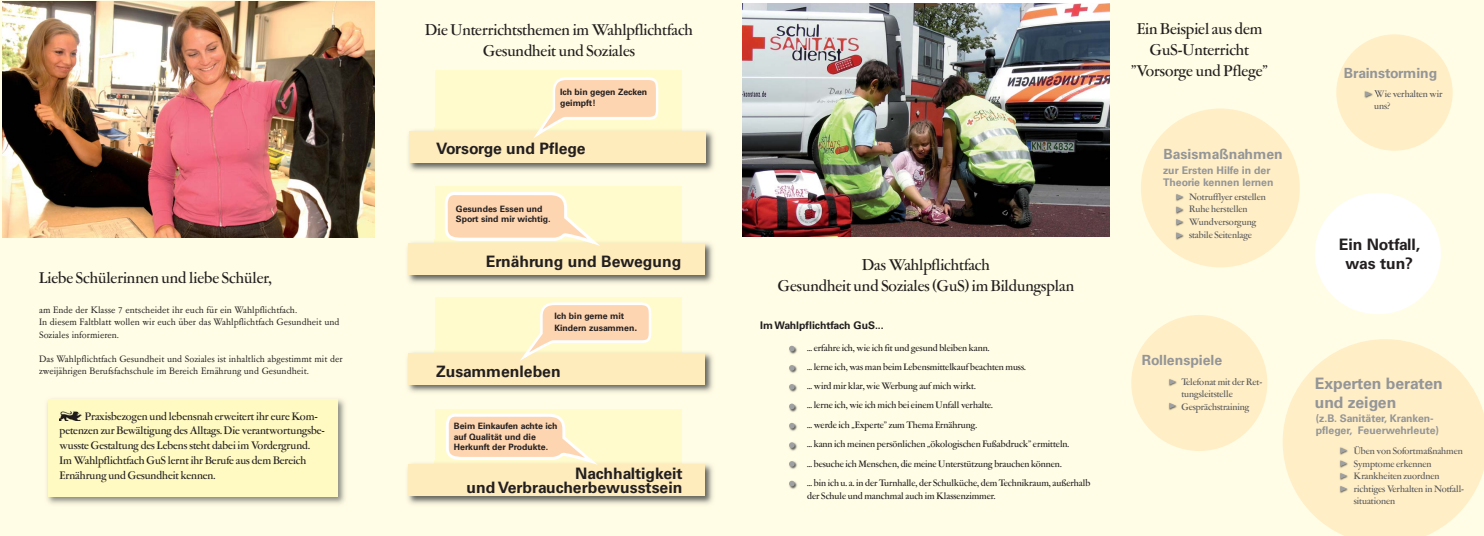
<style>
.page{position:relative;width:1484px;height:536px;background:#fff}
.page>*{position:absolute;margin:0;border:0;box-sizing:border-box;transform-origin:0 0}
.t1{font:500 17.5px/21px "Garamont Amst SH";color:#231f20;text-align:center}
.t2{font:700 15.75px/18.9px "Univers LTCE";color:#231f20;text-align:center}
.t3{font:700 15.75px/18.9px "Univers LTCE";color:#939598}
.t4{font:700 14px "Univers LTCE";color:#939598}
.t5{font:500 12.25px/14.9px "Garamont Amst SH";color:#231f20}
.t6{font:500 10.5px/19.3px "Garamont Amst SH";color:#231f20}
.t7{font:10.5px/12.6px "Garamont Amst SB Rom";color:#231f20}
.t8{font:500 10.5px/12.6px "Garamont Amst SH";color:#58595b}
.t9{font:700 10.5px/12.6px "Univers LTCE";color:#939598}
.t10{font:700 10.5px "Univers LTCE";color:#231f20}
.t11{font:700 8.75px/10.5px "Univers LTCE";color:#231f20}
.s1{font-size:10.5px}
</style>
<div class="page">
<div style="left:0;top:0;width:1483px;height:536px;background:#fffde5"></div>
<div style="left:1314px;top:193px;width:126px;height:121px;background:#fff;border-radius:50%"></div>
<div style="left:1131px;top:315px;width:136px;height:136px;background:#ffeec6;border-radius:50%"></div>
<div style="left:435px;top:70px;width:246px;height:81px;background:#fffbcc"></div>
<svg style="left:1282px;top:339px;width:201px;height:197px;fill:#ffeec6"></svg>
<div style="left:1336px;top:34px;width:116px;height:117px;background:#ffeec6;border-radius:50%"></div>
<div style="left:1140px;top:109px;width:159px;height:158px;background:#ffeec6;border-radius:50%"></div>
<img style="left:47px;top:399px;width:298px;height:105px">
<div style="left:48px;top:400px;width:289px;height:97px;background:#fffac2"></div>
<img style="left:3px;top:1px;width:372px;height:236px">
<img style="left:59px;top:411px;width:23px;height:9px">
<img style="left:789px;top:345px;width:8px;height:9px">
<svg style="left:789px;top:346px;width:5px;height:5px"></svg>
<img style="left:790px;top:365px;width:7px;height:8px">
<svg style="left:789px;top:365px;width:5px;height:6px"></svg>
<img style="left:790px;top:384px;width:7px;height:8px">
<svg style="left:789px;top:384px;width:5px;height:6px"></svg>
<img style="left:789px;top:404px;width:8px;height:8px">
<svg style="left:789px;top:403px;width:5px;height:6px"></svg>
<img style="left:789px;top:422px;width:8px;height:9px">
<svg style="left:789px;top:423px;width:5px;height:5px"></svg>
<img style="left:789px;top:442px;width:8px;height:9px">
<svg style="left:789px;top:442px;width:5px;height:6px"></svg>
<img style="left:790px;top:461px;width:7px;height:8px">
<svg style="left:789px;top:461px;width:5px;height:6px"></svg>
<img style="left:789px;top:480px;width:8px;height:9px">
<svg style="left:789px;top:481px;width:5px;height:5px"></svg>
<img style="left:742px;top:3px;width:367px;height:234px">
<img style="left:1175px;top:225px;width:9px;height:15px">
<svg style="left:1175px;top:194px;width:9px;height:31px"></svg>
<svg style="left:1176px;top:232px;width:6px;height:6px"></svg>
<img style="left:1337px;top:445px;width:14px;height:51px">
<svg style="left:1337px;top:447px;width:14px;height:45px"></svg>
<img style="left:1168px;top:380px;width:9px;height:6px">
<svg style="left:1169px;top:379px;width:7px;height:6px"></svg>
<img style="left:1168px;top:404px;width:9px;height:6px">
<svg style="left:1169px;top:403px;width:7px;height:6px"></svg>
<svg style="left:1364px;top:90px;width:11px;height:7px"></svg>
<img style="left:408px;top:128px;width:306px;height:44px">
<img style="left:435px;top:128px;width:246px;height:3px">
<div style="left:409px;top:131px;width:296px;height:32px;background:#ffecbc"></div>
<div style="left:435px;top:297px;width:246px;height:73px;background:#fffbcc"></div>
<img style="left:407px;top:349px;width:306px;height:44px">
<img style="left:435px;top:349px;width:246px;height:4px">
<div style="left:408px;top:353px;width:296px;height:31px;background:#ffecbc"></div>
<div style="left:435px;top:186px;width:246px;height:77px;background:#fffbcc"></div>
<img style="left:407px;top:239px;width:306px;height:45px">
<img style="left:435px;top:239px;width:246px;height:4px">
<div style="left:408px;top:243px;width:296px;height:31px;background:#ffecbc"></div>
<svg style="left:535px;top:77px;width:123px;height:57px"></svg>
<svg style="left:522px;top:302px;width:129px;height:54px"></svg>
<svg style="left:443px;top:192px;width:153px;height:53px"></svg>
<div style="left:435px;top:409px;width:246px;height:72px;background:#fffbcc"></div>
<img style="left:407px;top:461px;width:306px;height:44px">
<img style="left:435px;top:461px;width:246px;height:3px">
<div style="left:408px;top:464px;width:296px;height:32px;background:#ffecbc"></div>
<svg style="left:446px;top:413px;width:147px;height:48px"></svg>
<p class="t1" style="left:39px;top:268px;width:234px">Liebe Schülerinnen und liebe Schüler,</p>
<p class="t7" style="left:39px;top:304px;width:302px">am Ende der Klasse 7 entscheidet ihr euch für ein Wahlpflichtfach.<br>In diesem Faltblatt wollen wir euch über das Wahlpflichtfach Gesundheit und<br>Soziales informieren.</p>
<p class="t7" style="left:39px;top:353px;width:305px">Das Wahlpflichtfach Gesundheit und Soziales ist inhaltlich abgestimmt mit der zweijährigen Berufsfachschule im Bereich Ernährung und Gesundheit.</p>
<p class="t5" style="left:59px;top:410px;width:267px;text-indent:25px">Praxisbezogen und lebensnah erweitert ihr eure Kom&shy;petenzen zur Bewältigung des Alltags. Die verantwortungsbe&shy;wusste Gestaltung des Lebens steht dabei im Vordergrund.<br>Im Wahlpflichtfach GuS lernt ihr Berufe aus dem Bereich Ernährung und Gesundheit kennen.</p>
<p class="t1" style="left:425px;top:21px;width:269px">Die Unterrichtsthemen im Wahlpflichtfach<br>Gesundheit und Soziales</p>
<p class="t11" style="left:560px;top:88px;width:88px">Ich bin gegen Zecken geimpft!</p>
<p class="t2" style="left:436px;top:140px;width:151px">Vorsorge und Pflege</p>
<p class="t11" style="left:456px;top:204px;width:96px">Gesundes Essen und<br>Sport sind mir wichtig.</p>
<p class="t2" style="left:486px;top:254px;width:197px">Ernährung und Bewegung</p>
<p class="t11" style="left:554px;top:311px;width:84px;line-height:11.7px">Ich bin gerne mit<br>Kindern zusammen<span class="s1">.</span></p>
<p class="t2" style="left:436px;top:364px;width:126px">Zusammenleben</p>
<p class="t11" style="left:454px;top:421px;width:105px">Beim Einkaufen achte ich auf Qualität und die<br>Herkunft der Produkte.</p>
<p class="t2" style="left:466px;top:467px;width:217px;line-height:14.6px;text-align:right">Nachhaltigkeit<br>und Verbraucherbewusstsein</p>
<p class="t1" style="left:777px;top:256px;width:298px">Das Wahlpflichtfach<br>Gesundheit und Soziales (GuS) im Bildungsplan</p>
<p class="t10" style="left:760px;top:321px;width:125px">Im Wahlpflichtfach GuS...</p>
<p class="t6" style="left:807px;top:339px;width:284px">... erfahre ich, wie ich fit und gesund bleiben kann.<br>... lerne ich, was man beim Lebensmittelkauf beachten muss.<br>... wird mir klar, wie Werbung auf mich wirkt.<br>... lerne ich, wie ich mich bei einem Unfall verhalte.<br>... werde ich „Experte" zum Thema Ernährung.<br>... kann ich meinen persönlichen „ökologischen Fußabdruck" ermitteln.<br>... besuche ich Menschen, die meine Unterstützung brauchen können.<br>... bin ich u. a. in der Turnhalle, der Schulküche, dem Technikraum, außerhalb</p>
<p class="t6" style="left:807px;top:487px;width:190px">der Schule und manchmal auch im Klassenzimmer.</p>
<p class="t1" style="left:1131px;top:20px;width:138px">Ein Beispiel aus dem<br>GuS-Unterricht "Vorsorge und Pflege"</p>
<p class="t4" style="left:1163px;top:149px;width:121px">Basismaßnahmen</p>
<p class="t9" style="left:1162px;top:165px;width:109px">zur Ersten Hilfe in der</p>
<p class="t9" style="left:1162px;top:177px;width:112px">Theorie kennen lernen</p>
<p class="t8" style="left:1189px;top:191px;width:78px">Notrufflyer erstellen</p>
<p class="t8" style="left:1189px;top:204px;width:60px">Ruhe herstellen</p>
<p class="t8" style="left:1189px;top:217px;width:69px">Wundversorgung</p>
<p class="t8" style="left:1189px;top:229px;width:64px">stabile Seitenlage</p>
<p class="t4" style="left:1343px;top:68px;width:95px">Brainstorming</p>
<p class="t8" style="left:1373px;top:88px;width:70px">Wie verhalten wir uns?</p>
<p class="t2" style="left:1338px;top:236px;width:83px">Ein Notfall, was tun?</p>
<p class="t4" style="left:1141px;top:355px;width:82px">Rollenspiele</p>
<p class="t8" style="left:1181px;top:376px;width:82px">Telefonat mit der Ret&shy;tungsleitstelle<br>Gesprächstraining</p>
<p class="t3" style="left:1314px;top:375px;width:129px">Experten beraten und zeigen</p>
<p class="t9" style="left:1315px;top:412px;width:125px">(z.B. Sanitäter, Kranken&shy;pfleger, Feuerwehrleute)</p>
<p class="t8" style="left:1353px;top:445px;width:112px">Üben von Sofortmaßnahmen<br>Symptome erkennen<br>Krankheiten zuordnen richtiges Verhalten in Notfall&shy;situationen</p>
</div>
